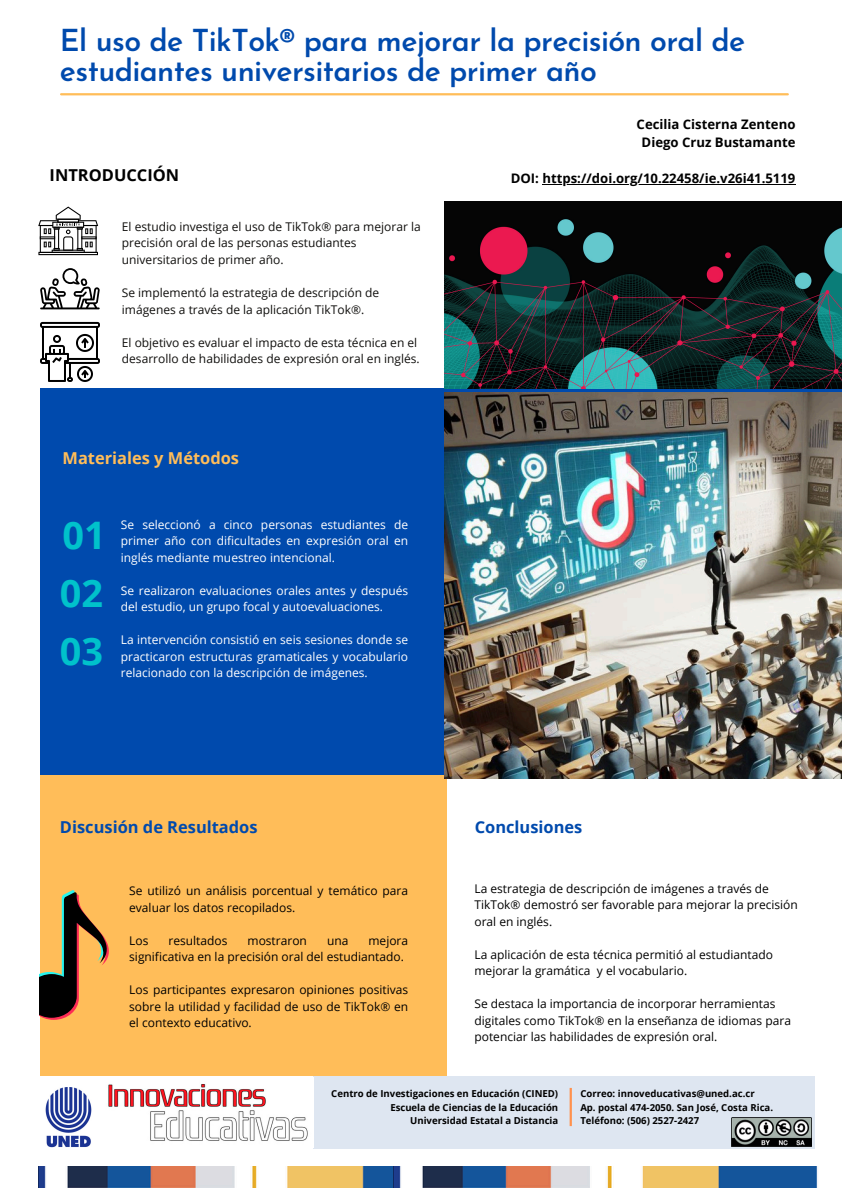
<style>
.page{position:relative;width:842px;height:1191px;background:#fff}
.page>*{position:absolute;margin:0;border:0;box-sizing:border-box;transform-origin:0 0}
.t1{font:700 37.9px "Open Sans";color:#00c2cb}
.t2{font:600 30.2px/30.1px "Josefin Sans";letter-spacing:-.02em;color:#004aad}
.t3{font:700 16.4px "Open Sans";color:#004aad}
.t4{font:700 16.4px "Open Sans";color:#ffbd59}
.t5{font:700 16.4px "Open Sans";color:#000}
.t6{font:700 13.1px/18px "Open Sans";color:#000;text-align:center}
.t7{font:12px/16.5px "Open Sans";color:#000}
.t8{font:12px/16.5px "Open Sans";color:#fff;text-align:justify}
.t9{font:12px/16.5px "Open Sans";color:#100f0d}
.t10{font:700 9.6px "Open Sans";color:#000}
</style>
<div class="page">
<hr style="left:61px;top:93px;width:727px;height:2px;background:#ffbd59">
<div style="left:40px;top:388px;width:802px;height:387px;background:#004aad"></div>
<div style="left:40px;top:775px;width:406px;height:300px;background:#ffbd59"></div>
<div style="left:313px;top:1076px;width:502px;height:72px;background:#dee6f1"></div>
<hr style="left:570px;top:1087px;width:2px;height:38px;background:#ff914d">
<img style="left:38px;top:1166px;width:356px;height:21px">
<img style="left:108px;top:1077px;width:206px;height:70px">
<img style="left:45px;top:1087px;width:47px;height:61px">
<img style="left:394px;top:1166px;width:424px;height:21px">
<img style="left:731px;top:1117px;width:81px;height:28px">
<img style="left:445px;top:393px;width:397px;height:385px">
<svg style="left:40px;top:890px;width:69px;height:129px"></svg>
<img style="left:445px;top:201px;width:397px;height:187px">
<svg style="left:38px;top:206px;width:60px;height:49px"></svg>
<svg style="left:40px;top:268px;width:60px;height:41px"></svg>
<svg style="left:40px;top:322px;width:60px;height:60px"></svg>
<hr style="left:542px;top:184px;width:253px;height:1px;background:#000">
<h1 class="t2" style="left:60px;top:29px;width:687px">El uso de TikTok® para mejorar la precisión oral de estudiantes universitarios de primer año</h1>
<h5 class="t6" style="left:637px;top:115px;width:160px">Cecilia Cisterna Zenteno<br>Diego Cruz Bustamante</h5>
<h3 class="t5" style="left:50px;top:163px;width:131px">INTRODUCCIÓN</h3>
<h5 class="t6" style="left:511px;top:169px;width:286px">DOI: https://doi.org/10.22458/ie.v26i41.5119</h5>
<h5 class="t9" style="left:122px;top:218px;width:300px">El estudio investiga el uso de TikTok® para mejorar la precisión oral de las personas estudiantes universitarios de primer año.</h5>
<h5 class="t9" style="left:122px;top:284px;width:259px">Se implementó la estrategia de descripción de imágenes a través de la aplicación TikTok®.</h5>
<p class="t9" style="left:122px;top:333px;width:299px">El objetivo es evaluar el impacto de esta técnica en el desarrollo de habilidades de expresión oral en inglés.</p>
<p class="t4" style="left:63px;top:446px;width:178px">Materiales y Métodos</p>
<h5 class="t1" style="left:63px;top:508px;width:45px">01</h5>
<p class="t1" style="left:60px;top:566px;width:45px">02</p>
<p class="t1" style="left:60px;top:624px;width:45px">03</p>
<p class="t8" style="left:121px;top:516px;width:289px">Se seleccionó a cinco personas estudiantes de primer año con dificultades en expresión oral en inglés mediante muestreo intencional.</p>
<h3 class="t8" style="left:121px;top:582px;width:289px">Se realizaron evaluaciones orales antes y después del estudio, un grupo focal y autoevaluaciones.</h3>
<p class="t8" style="left:121px;top:631px;width:289px">La intervención consistió en seis sesiones donde se practicaron estructuras gramaticales y vocabulario relacionado con la descripción de imágenes.</p>
<h3 class="t3" style="left:60px;top:815px;width:199px">Discusión de Resultados</h3>
<p class="t3" style="left:475px;top:815px;width:109px">Conclusiones</p>
<p class="t7" style="left:129px;top:882px;width:280px">Se utilizó un análisis porcentual y temático para evaluar los datos recopilados.</p>
<p class="t7" style="left:129px;top:931px;width:21px">Los</p>
<p class="t7" style="left:168px;top:931px;width:60px">resultados</p>
<p class="t7" style="left:248px;top:931px;width:61px">mostraron</p>
<p class="t7" style="left:327px;top:931px;width:23px">una</p>
<p class="t7" style="left:129px;top:931px;width:280px;text-indent:239px">mejora significativa en la precisión oral del estudiantado.</p>
<h5 class="t7" style="left:129px;top:981px;width:280px;text-align:justify">Los participantes expresaron opiniones positivas sobre la utilidad y facilidad de uso de TikTok® en el contexto educativo.</h5>
<p class="t7" style="left:474px;top:879px;width:325px">La estrategia de descripción de imágenes a través de<br>TikTok® demostró ser favorable para mejorar la precisión oral en inglés.</p>
<p class="t7" style="left:474px;top:945px;width:300px">La aplicación de esta técnica permitió al estudiantado mejorar la gramática y el vocabulario.</p>
<p class="t7" style="left:474px;top:995px;width:318px">Se destaca la importancia de incorporar herramientas digitales como TikTok® en la enseñanza de idiomas para potenciar las habilidades de expresión oral.</p>
<h5 class="t10" style="left:331px;top:1086px;width:228px">Centro de Investigaciones en Educación (CINED)</h5>
<h5 class="t10" style="left:390px;top:1100px;width:169px">Escuela de Ciencias de la Educación</h5>
<p class="t10" style="left:410px;top:1113px;width:150px">Universidad Estatal a Distancia</p>
<h2 class="t10" style="left:580px;top:1086px;width:176px">Correo: innoveducativas@uned.ac.cr</h2>
<p class="t10" style="left:580px;top:1100px;width:194px">Ap. postal 474-2050. San José, Costa Rica.</p>
<p class="t10" style="left:580px;top:1113px;width:120px">Teléfono: (506) 2527-2427</p>
</div>
